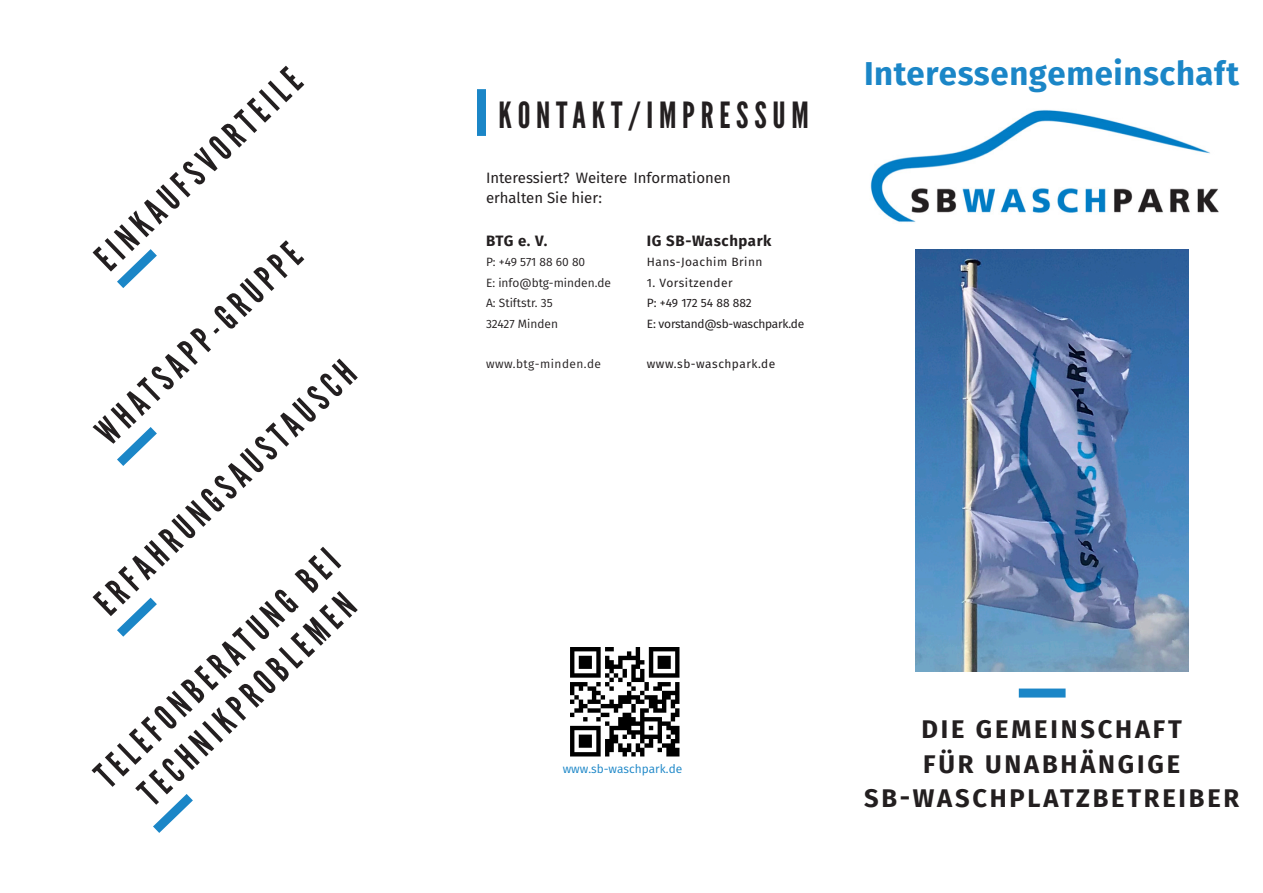
<style>
.page{position:relative;width:1263px;height:893px;background:#fff}
.page>*{position:absolute;margin:0;border:0;box-sizing:border-box;transform-origin:0 0}
.Titel_Überschrift{font:36px/43.2px "League Gothic";letter-spacing:.16em;color:#231f20;text-align:center}
.t1{font:700 33px "Fira Sans";letter-spacing:.02em;color:#1b86c7}
.Titel_Überschrift-2{font:700 25.5px/34.5px "Fira Sans";letter-spacing:.11em;color:#231f20;text-align:center}
.Textkörper{font:15px/20.4px "Fira Sans";color:#231f20}
.Textkörper-2{font:700 15px "Fira Sans";letter-spacing:.04em;color:#231f20}
.Textkörper-3{font:12px "Fira Sans";color:#231f20}
.Textkörper-4{font:12px "Fira Sans";letter-spacing:.04em;color:#231f20}
.Textkörper-5{font:12px "Fira Sans";letter-spacing:-.02em;color:#231f20}
.Aufzählungspunkte{font:12px "Fira Sans";color:#1b86c7}
.Internetadresse{font:12px "Fira Sans";letter-spacing:.04em;color:#231f20}
.Internetadresse-2{font:12px "Fira Sans";letter-spacing:.04em;color:#231f20}
.Textkörper-6{font:12px "Fira Sans";letter-spacing:.01em;color:#231f20}
</style>
<div class="page">
<div style="left:477px;top:89px;width:9px;height:47px;background:#1b86c7"></div>
<svg style="left:117px;top:249px;width:40px;height:39px"></svg>
<img style="left:570px;top:647px;width:110px;height:110px">
<div style="left:1019px;top:688px;width:47px;height:9px;background:#1b86c7"></div>
<svg style="left:153px;top:794px;width:40px;height:39px"></svg>
<svg style="left:117px;top:597px;width:40px;height:40px"></svg>
<svg style="left:117px;top:427px;width:40px;height:39px"></svg>
<img style="left:915px;top:249px;width:274px;height:422px">
<img style="left:870px;top:110px;width:349px;height:112px">
<p class="Titel_Überschrift" style="left:86px;top:248px;width:272px;rotate:-44deg">EINKAUFSVORTEILE</p>
<p class="Titel_Überschrift" style="left:87px;top:422px;width:272px;rotate:-44deg">WHATSAPP-GRUPPE</p>
<p class="Titel_Überschrift" style="left:86px;top:592px;width:348px;rotate:-44deg">ERFAHRUNGSAUSTAUSCH</p>
<p class="Titel_Überschrift" style="left:86px;top:764px;width:325px;rotate:-44deg">TELEFONBERATUNG BEI<br>TECHNIKPROBLEMEN</p>
<p class="Titel_Überschrift" style="left:498px;top:94px;width:312px">KONTAKT/IMPRESSUM</p>
<p class="Textkörper" style="left:486px;top:167px;width:246px">Interessiert? Weitere Informationen erhalten Sie hier:</p>
<p class="Textkörper-2" style="left:486px;top:228px;width:63px">BTG e. V.</p>
<p class="Textkörper-3" style="left:486px;top:253px;width:101px">P: +49 571 88 60 80</p>
<p class="Textkörper-3" style="left:486px;top:273px;width:126px">E: info@btg-minden.de</p>
<p class="Textkörper-3" style="left:486px;top:294px;width:68px">A: Stiftstr. 35</p>
<p class="Textkörper-3" style="left:486px;top:314px;width:73px">32427 Minden</p>
<p class="Internetadresse-2" style="left:486px;top:355px;width:117px">www.btg-minden.de</p>
<p class="Textkörper-2" style="left:647px;top:228px;width:126px">IG SB-Waschpark</p>
<p class="Textkörper-4" style="left:647px;top:253px;width:117px">Hans-Joachim Brinn</p>
<p class="Textkörper-4" style="left:647px;top:273px;width:87px">1. Vorsitzender</p>
<p class="Textkörper-6" style="left:647px;top:294px;width:106px">P: +49 172 54 88 882</p>
<p class="Textkörper-5" style="left:647px;top:314px;width:159px">E: vorstand@sb-waschpark.de</p>
<p class="Internetadresse" style="left:647px;top:355px;width:130px">www.sb-waschpark.de</p>
<p class="t1" style="left:864px;top:46px;width:377px">Interessengemeinschaft</p>
<p class="Aufzählungspunkte" style="left:563px;top:759px;width:121px">www.sb-waschpark.de</p>
<p class="Titel_Überschrift-2" style="left:864px;top:710px;width:377px">DIE GEMEINSCHAFT<br>FÜR UNABHÄNGIGE<br>SB-WASCHPLATZBETREIBER</p>
</div>
